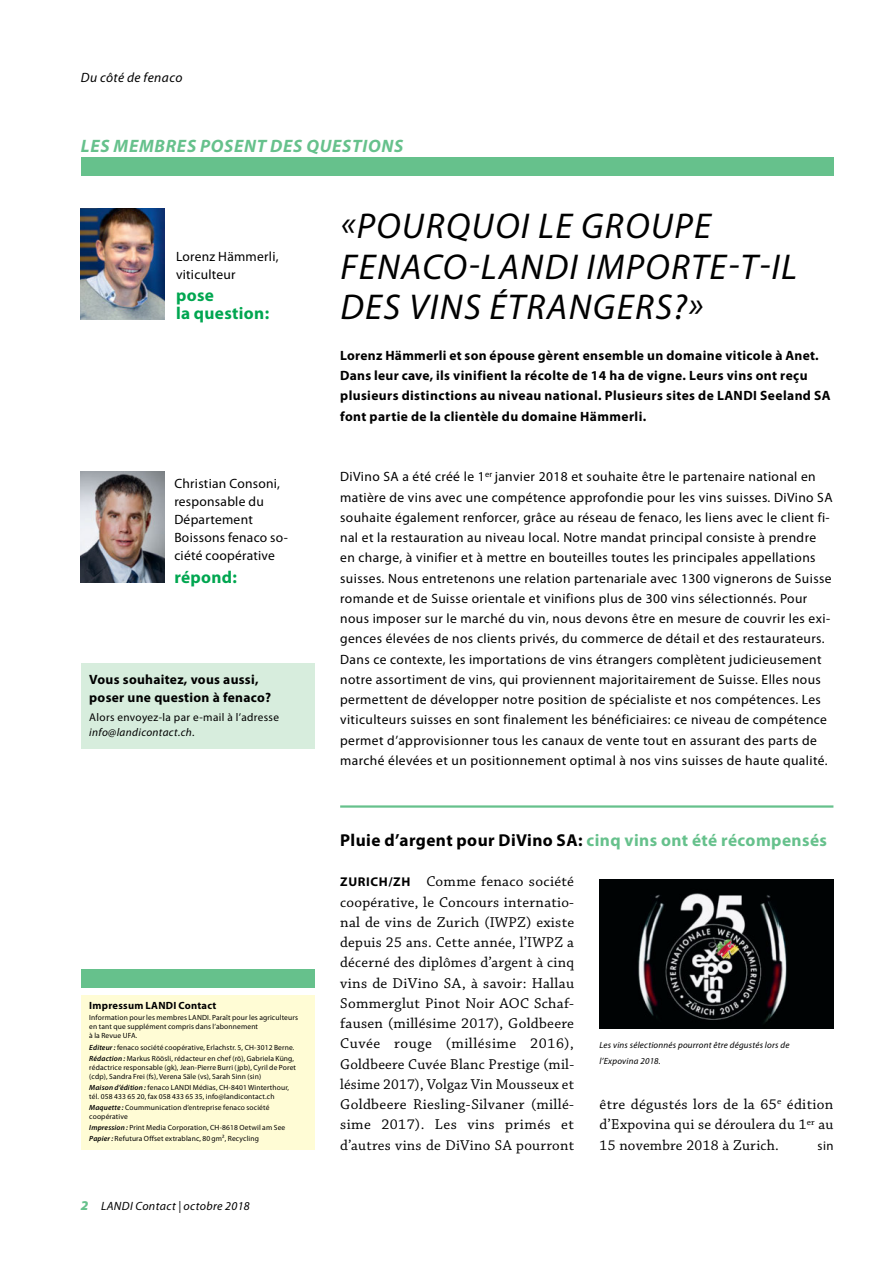
<style>
.page{position:relative;width:893px;height:1263px;background:#fff}
.page>*{position:absolute;margin:0;border:0;box-sizing:border-box;transform-origin:0 0}
.t1{font:italic 36px/40.5px "Myriad Pro";letter-spacing:.04em;color:#000}
.t2{font:italic 700 18px "Myriad Pro";letter-spacing:.04em;color:#66c18c}
.t3{font:700 17.25px "Myriad Pro";letter-spacing:.025em;color:#000}
.t4{font:700 17.25px/18px "Myriad Pro";letter-spacing:.02em;color:#00a650}
.t5{font:15px/20.2px "Chaparral Pro";letter-spacing:.015em;color:#000;text-align:justify}
.t6{font:13.5px/20.2px "Myriad Pro";letter-spacing:.03em;color:#000}
.t7{font:700 13.5px/20.2px "Myriad Pro";letter-spacing:.03em;color:#000}
.t8{font:italic 13.5px "Myriad Pro";letter-spacing:.03em;color:#000}
.t9{font:12.75px "Myriad Pro";color:#000}
.t10{font:italic 12px "Myriad Pro";letter-spacing:.03em;color:#000}
.t11{font:11.25px/15px "Myriad Pro";letter-spacing:.03em;color:#000}
.t12{font:700 10.5px "Myriad Pro";letter-spacing:.025em;color:#000}
.t13{font:italic 9px/15.8px "Myriad Pro";letter-spacing:.025em;color:#000}
.t14{font:7.5px/9px "Myriad Pro";letter-spacing:.02em;color:#000}
.s1{font-style:italic}
.s2{font-weight:600;font-style:italic}
.s3{font-weight:900;font-size:13.5px;color:#66c18c}
.s4{color:#66c18c}
.s5{font-family:"Myriad Pro";font-weight:700;font-size:12.75px}
</style>
<div class="page">
<div style="left:81px;top:157px;width:752px;height:19px;background:#66c18c"></div>
<div style="left:81px;top:969px;width:234px;height:19px;background:#66c18c"></div>
<img style="left:600px;top:879px;width:233px;height:149px">
<img style="left:81px;top:209px;width:84px;height:110px">
<img style="left:81px;top:472px;width:84px;height:111px">
<hr style="left:340px;top:805px;width:493px;height:3px;background:#66c18c">
<div style="left:81px;top:995px;width:234px;height:155px;background:#fffcd5"></div>
<div style="left:81px;top:664px;width:234px;height:85px;background:#d7eddd"></div>
<p class="t8" style="left:81px;top:71px;width:103px">Du côté de fenaco</p>
<h2 class="t2" style="left:81px;top:136px;width:324px">LES MEMBRES POSENT DES QUESTIONS</h2>
<p class="t6" style="left:176px;top:248px;width:104px;line-height:18px">Lorenz Hämmerli, viticulteur</p>
<p class="t4" style="left:176px;top:287px;width:95px">pose<br>la question:</p>
<p class="t6" style="left:174px;top:475px;width:115px;line-height:18px">Christian Consoni, responsable du<br>Département<br>Boissons fenaco so&shy;ciété coopérative</p>
<p class="t4" style="left:174px;top:568px;width:64px">répond:</p>
<p class="t7" style="left:89px;top:670px;width:183px;line-height:18px">Vous souhaitez, vous aussi, poser une question à fenaco?</p>
<p class="t11" style="left:89px;top:710px;width:191px">Alors envoyez-la par e-mail à l’adresse <span class="s1">info@landicontact.ch</span>.</p>
<p class="t12" style="left:89px;top:1000px;width:129px">Impressum LANDI Contact</p>
<p class="t14" style="left:89px;top:1013px;width:210px">Information pour les membres LANDI. Paraît pour les agriculteurs en tant que supplément compris dans l’abonnement<br>à la Revue UFA.</p>
<p class="t14" style="left:89px;top:1042px;width:207px;line-height:11.1px"><span class="s2">Editeur:</span> fenaco société coopérative, Erlachstr. 5, CH-3012 Berne.<br><span class="s2">Rédaction :</span> Markus Röösli, rédacteur en chef (rö), Gabriela Küng,</p>
<p class="t14" style="left:89px;top:1063px;width:208px">rédactrice responsable (gk), Jean-Pierre Burri (jpb), Cyril de Poret (cdp), Sandra Frei (fs), Verena Säle (vs), Sarah Sinn (sin)</p>
<p class="t14" style="left:89px;top:1083px;width:201px"><span class="s2">Maison d’édition :</span> fenaco LANDI Médias, CH-8401 Winterthour, tél. 058 433 65 20, fax 058 433 65 35, info@landicontact.ch</p>
<p class="t14" style="left:89px;top:1103px;width:182px"><span class="s2">Maquette :</span> Coummunication d’entreprise fenaco société coopérative</p>
<p class="t14" style="left:89px;top:1122px;width:198px;line-height:11.1px"><span class="s2">Impression :</span> Print Media Corporation, CH-8618 Oetwil am See<br><span class="s2">Papier:</span> Refutura Offset extrablanc, 80 gm², Recycling</p>
<p class="t10" style="left:81px;top:1200px;width:171px"><span class="s3">2</span> LANDI Contact | octobre 2018</p>
<h1 class="t1" style="left:341px;top:207px;width:458px">«POURQUOI LE GROUPE<br>FENACO-LANDI IMPORTE-T-IL<br>DES VINS ÉTRANGERS?»</h1>
<p class="t7" style="left:340px;top:345px;width:492px">Lorenz Hämmerli et son épouse gèrent ensemble un domaine viticole à Anet.<br>Dans leur cave, ils vinifient la récolte de 14 ha de vigne. Leurs vins ont reçu plusieurs distinctions au niveau national. Plusieurs sites de LANDI Seeland SA font partie de la clientèle du domaine Hämmerli.</p>
<p class="t6" style="left:340px;top:467px;width:494px">DiVino SA a été créé le 1<sup>er</sup> janvier 2018 et souhaite être le partenaire national en matière de vins avec une compétence approfondie pour les vins suisses. DiVino SA souhaite également renforcer, grâce au réseau de fenaco, les liens avec le client fi&shy;nal et la restauration au niveau local. Notre mandat principal consiste à prendre en charge, à vinifier et à mettre en bouteilles toutes les principales appellations suisses. Nous entretenons une relation partenariale avec 1300 vignerons de Suisse romande et de Suisse orientale et vinifions plus de 300 vins sélectionnés. Pour nous imposer sur le marché du vin, nous devons être en mesure de couvrir les exi&shy;gences élevées de nos clients privés, du commerce de détail et des restaurateurs.<br>Dans ce contexte, les importations de vins étrangers complètent judicieusement notre assortiment de vins, qui proviennent majoritairement de Suisse. Elles nous permettent de développer notre position de spécialiste et nos compétences. Les viticulteurs suisses en sont finalement les bénéficiaires: ce niveau de compétence permet d’approvisionner tous les canaux de vente tout en assurant des parts de marché élevées et un positionnement optimal à nos vins suisses de haute qualité.</p>
<p class="t3" style="left:340px;top:830px;width:488px">Pluie d’argent pour DiVino SA: <span class="s4">cinq vins ont été récompensés</span></p>
<p class="t5" style="left:340px;top:872px;width:235px"><span class="s5">ZURICH/ZH</span> Comme fenaco société coopérative, le Concours internatio&shy;nal de vins de Zurich (IWPZ) existe depuis 25 ans. Cette année, l’IWPZ a décerné des diplômes d’argent à cinq vins de DiVino SA, à savoir: Hallau Sommerglut Pinot Noir AOC Schaf&shy;fausen (millésime 2017), Goldbeere Cuvée rouge (millésime 2016), Goldbeere Cuvée Blanc Prestige (mil&shy;lésime 2017), Volgaz Vin Mousseux et Goldbeere Riesling-Silvaner (millé&shy;sime 2017). Les vins primés et d’autres vins de DiVino SA pourront</p>
<p class="t13" style="left:600px;top:1038px;width:191px">Les vins sélectionnés pourront être dégustés lors de l’Expovina 2018.</p>
<p class="t5" style="left:600px;top:1095px;width:235px">être dégustés lors de la 65<sup>e</sup> édition d’Expovina qui se déroulera du 1<sup>er</sup> au 15 novembre 2018 à Zurich.</p>
<p class="t9" style="left:818px;top:1138px;width:17px">sin</p>
</div>
